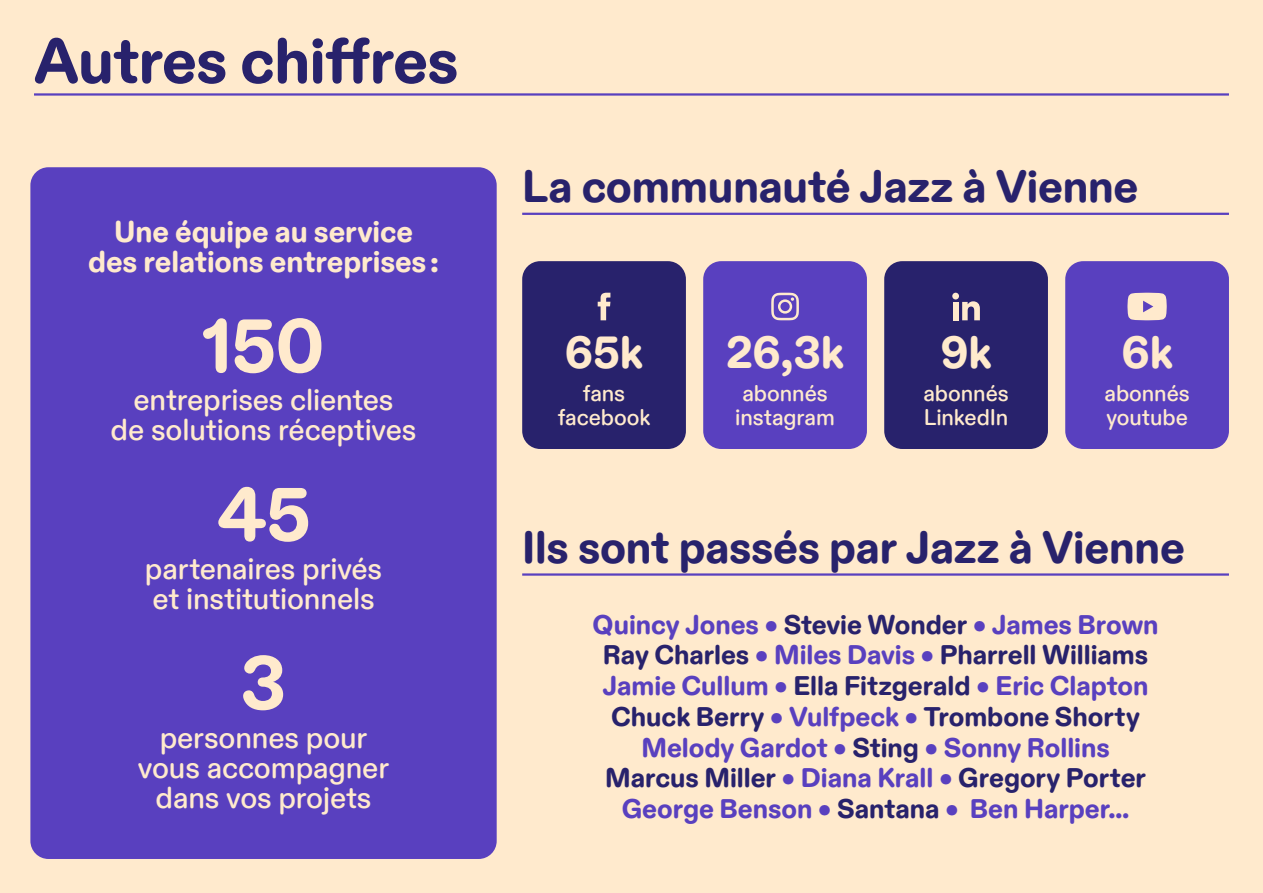
<style>
.page{position:relative;width:1263px;height:893px;background:#ffeacd}
.page>*{position:absolute;margin:0;border:0;box-sizing:border-box;transform-origin:0 0}
.t1{font:800 75px "ABC Diatype Rounded";color:#ffeacd}
.t2{font:800 63px "ABC Diatype Rounded";letter-spacing:-.01em;color:#28226c}
.t3{font:800 45px "ABC Diatype Rounded";letter-spacing:-.005em;color:#28226c}
.t4{font:800 45px "ABC Diatype Rounded";letter-spacing:-.005em;color:#ffeacd}
.t5{font:500 30px/30px "ABC Diatype Rounded";letter-spacing:-.005em;color:#ffeacd;text-align:center}
.t6{font:800 30px/30px "ABC Diatype Rounded";letter-spacing:-.005em;color:#ffeacd;text-align:center}
.t7{font:800 27px/30.8px "ABC Diatype Rounded";color:#5940bf;text-align:center}
.t8{font:500 22.5px/24px "ABC Diatype Rounded";letter-spacing:-.005em;color:#ffeacd;text-align:center}
.s1{color:#28226c}
</style>
<div class="page">
<hr style="left:34px;top:93px;width:1195px;height:3px;background:#5940bf">
<div style="left:30px;top:167px;width:467px;height:692px;background:#5940bf;border-radius:18px"></div>
<hr style="left:522px;top:213px;width:707px;height:2px;background:#5940bf">
<hr style="left:522px;top:573px;width:707px;height:3px;background:#5940bf">
<div style="left:522px;top:261px;width:164px;height:188px;background:#28226c;border-radius:18px"></div>
<svg style="left:598px;top:293px;width:12px;height:27px"></svg>
<div style="left:884px;top:261px;width:164px;height:188px;background:#28226c;border-radius:18px"></div>
<svg style="left:962px;top:301px;width:18px;height:19px"></svg>
<div style="left:952px;top:293px;width:7px;height:6px;background:#ffeacd;border-radius:50%"></div>
<div style="left:953px;top:302px;width:5px;height:18px;background:#ffeacd"></div>
<div style="left:703px;top:261px;width:164px;height:188px;background:#5940bf;border-radius:18px"></div>
<svg style="left:771px;top:293px;width:28px;height:27px"></svg>
<div style="left:1065px;top:261px;width:164px;height:188px;background:#5940bf;border-radius:18px"></div>
<svg style="left:1127px;top:293px;width:40px;height:27px"></svg>
<h2 class="t2" style="left:34px;top:23px;width:426px">Autres chiffres</h2>
<p class="t6" style="left:88px;top:218px;width:352px">Une équipe au service des relations entreprises :</p>
<h1 class="t1" style="left:203px;top:301px;width:123px">150</h1>
<p class="t5" style="left:111px;top:386px;width:307px">entreprises clientes<br>de solutions réceptives</p>
<h1 class="t1" style="left:216px;top:470px;width:96px">45</h1>
<p class="t5" style="left:145px;top:554px;width:239px;text-align:left">partenaires privés et institutionnels</p>
<h1 class="t1" style="left:241px;top:638px;width:47px">3</h1>
<p class="t5" style="left:138px;top:723px;width:253px">personnes pour vous accompagner dans vos projets</p>
<h3 class="t3" style="left:522px;top:160px;width:618px">La communauté Jazz à Vienne</h3>
<h3 class="t4" style="left:565px;top:326px;width:80px">65k</h3>
<p class="t8" style="left:558px;top:381px;width:94px">fans facebook</p>
<h3 class="t4" style="left:726px;top:326px;width:120px">26,3k</h3>
<p class="t8" style="left:735px;top:381px;width:101px">abonnés instagram</p>
<h3 class="t4" style="left:940px;top:326px;width:53px">9k</h3>
<p class="t8" style="left:923px;top:381px;width:87px;text-align:left">abonnés<br>LinkedIn</p>
<h3 class="t4" style="left:1121px;top:326px;width:53px">6k</h3>
<p class="t8" style="left:1104px;top:381px;width:87px;text-align:left">abonnés youtube</p>
<h3 class="t3" style="left:522px;top:520px;width:664px">Ils sont passés par Jazz à Vienne</h3>
<p class="t7" style="left:592px;top:610px;width:568px">Quincy Jones • <span class="s1">Stevie Wonder</span> • James Brown <span class="s1">Ray Charles</span> • Miles Davis • <span class="s1">Pharrell Williams </span>Jamie Cullum • <span class="s1">Ella Fitzgerald</span> • Eric Clapton <span class="s1">Chuck Berry</span> • Vulfpeck • <span class="s1">Trombone Shorty </span>Melody Gardot • <span class="s1">Sting</span> • Sonny Rollins <span class="s1">Marcus Miller</span> • Diana Krall • <span class="s1">Gregory Porter </span>George Benson • <span class="s1">Santana</span> • Ben Harper…</p>
</div>
